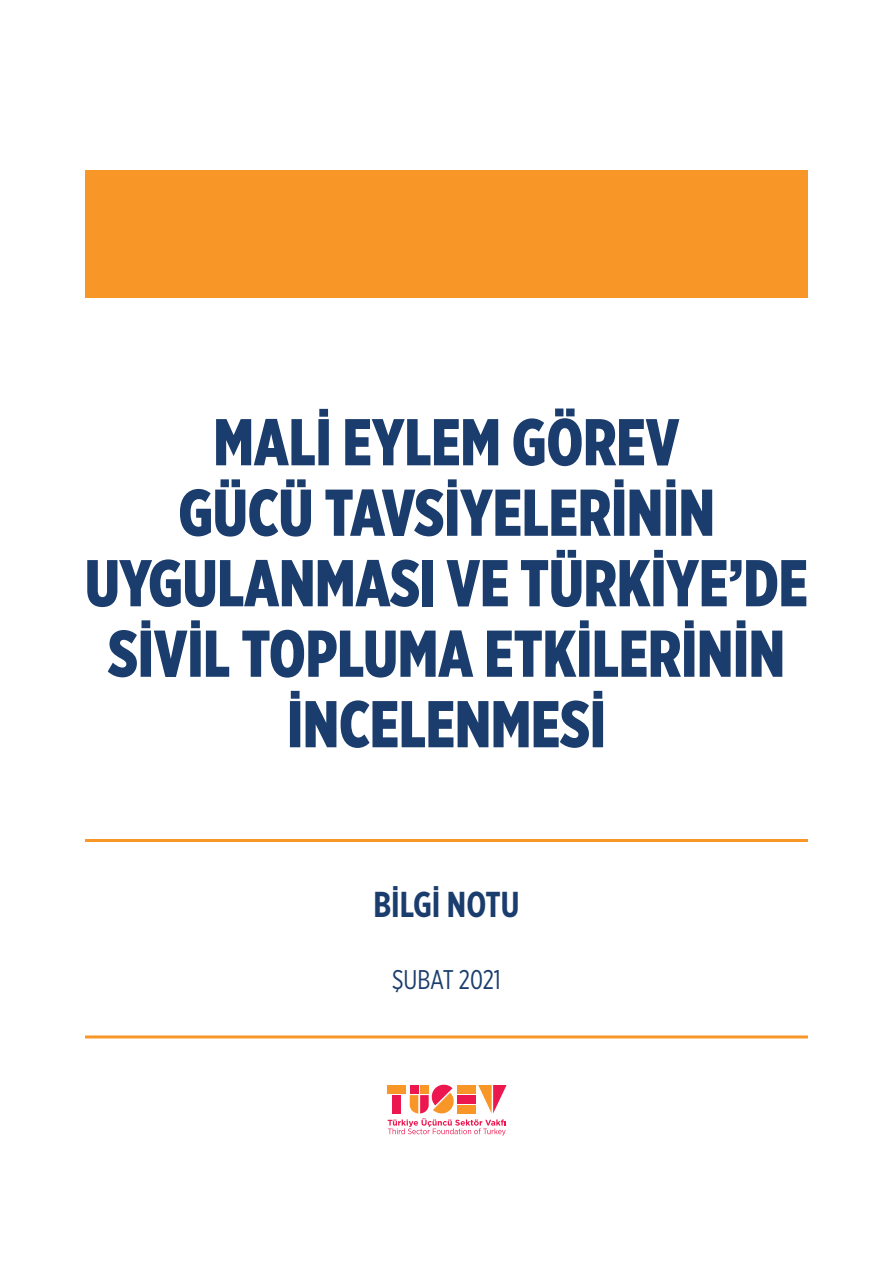
<style>
.page{position:relative;width:893px;height:1263px;background:#fff}
.page>*{position:absolute;margin:0;border:0;box-sizing:border-box;transform-origin:0 0}
.t1{font:900 66px/70.5px "Gotham X Narrow";color:#1b3d6d;text-align:center;scale:.96 1}
.t2{font:700 36px "Gotham X Narrow";color:#1b3d6d;scale:.96 1}
.t3{font:27px "Gotham X Narrow";color:#1b3d6d;scale:.96 1}
</style>
<div class="page">
<hr style="left:85px;top:1035px;width:723px;height:3px;background:#f89728">
<hr style="left:85px;top:839px;width:723px;height:3px;background:#f89728">
<svg style="left:388px;top:1084px;width:119px;height:51px"></svg>
<div style="left:388px;top:1085px;width:18px;height:8px;background:#f89728"></div>
<div style="left:85px;top:170px;width:723px;height:128px;background:#f89728"></div>
<p class="t1" style="left:85px;top:406px;width:754px">MALİ EYLEM GÖREV<br>GÜCÜ TAVSİYELERİNİN<br>UYGULANMASI VE TÜRKİYE’DE<br>SİVİL TOPLUMA ETKİLERİNİN<br>İNCELENMESİ</p>
<p class="t2" style="left:373px;top:882px;width:154px">BİLGİ NOTU</p>
<p class="t3" style="left:392px;top:964px;width:115px">ŞUBAT 2021</p>
</div>
